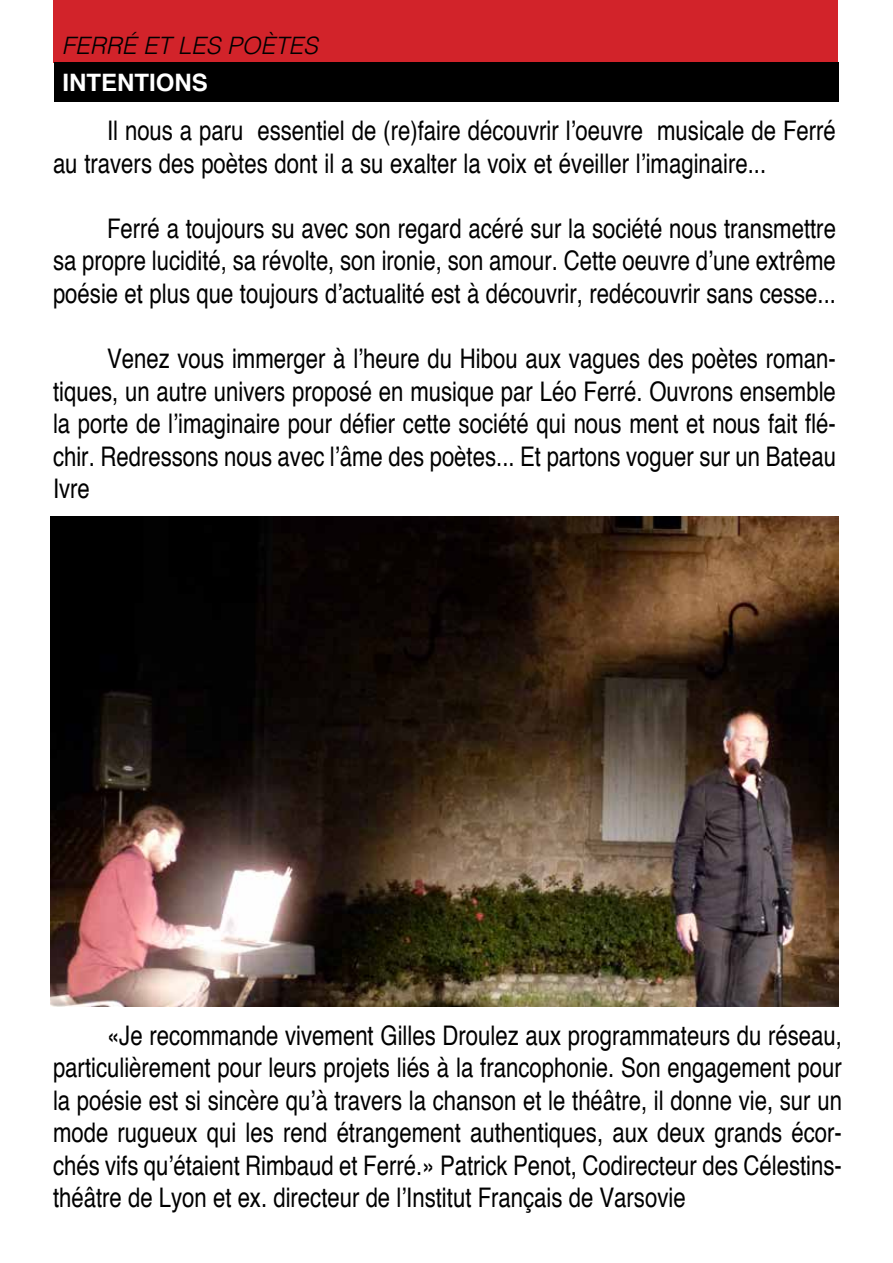
<style>
.page{position:relative;width:893px;height:1263px;background:#fff}
.page>*{position:absolute;margin:0;border:0;box-sizing:border-box;transform-origin:0 0}
.t1{font:condensed 27px/32.5px "Helvetica";color:#000;text-align:justify}
.t2{font:italic 300 24px "Helvetica";color:#000}
.t3{font:700 24px "Helvetica";color:#fff}
</style>
<div class="page">
<img style="left:50px;top:517px;width:789px;height:489px">
<div style="left:53px;top:0;width:785px;height:63px;background:#d2232a"></div>
<div style="left:54px;top:63px;width:785px;height:39px;background:#000"></div>
<p class="t2" style="left:62px;top:25px;width:258px">FERRÉ ET LES POÈTES</p>
<p class="t3" style="left:63px;top:63px;width:147px">INTENTIONS</p>
<p class="t1" style="left:53px;top:114px;width:784px;text-indent:54px">Il nous a paru essentiel de (re)faire découvrir l’oeuvre musicale de Ferré au travers des poètes dont il a su exalter la voix et éveiller l’imaginaire...</p>
<p class="t1" style="left:53px;top:211px;width:784px;text-indent:54px">Ferré a toujours su avec son regard acéré sur la société nous transmettre sa propre lucidité, sa révolte, son ironie, son amour. Cette oeuvre d’une extrême poésie et plus que toujours d’actualité est à découvrir, redécouvrir sans cesse...</p>
<p class="t1" style="left:53px;top:342px;width:784px;text-indent:54px">Venez vous immerger à l’heure du Hibou aux vagues des poètes roman&shy;tiques, un autre univers proposé en musique par Léo Ferré. Ouvrons ensemble la porte de l’imaginaire pour défier cette société qui nous ment et nous fait flé&shy;chir. Redressons nous avec l’âme des poètes... Et partons voguer sur un Bateau Ivre</p>
<p class="t1" style="left:53px;top:1019px;width:790px;text-indent:54px">«Je recommande vivement Gilles Droulez aux programmateurs du réseau, particulièrement pour leurs projets liés à la francophonie. Son engagement pour la poésie est si sincère qu’à travers la chanson et le théâtre, il donne vie, sur un mode rugueux qui les rend étrangement authentiques, aux deux grands écor&shy;chés vifs qu’étaient Rimbaud et Ferré.» Patrick Penot, Codirecteur des Célestins&shy;théâtre de Lyon et ex. directeur de l’Institut Français de Varsovie</p>
</div>
